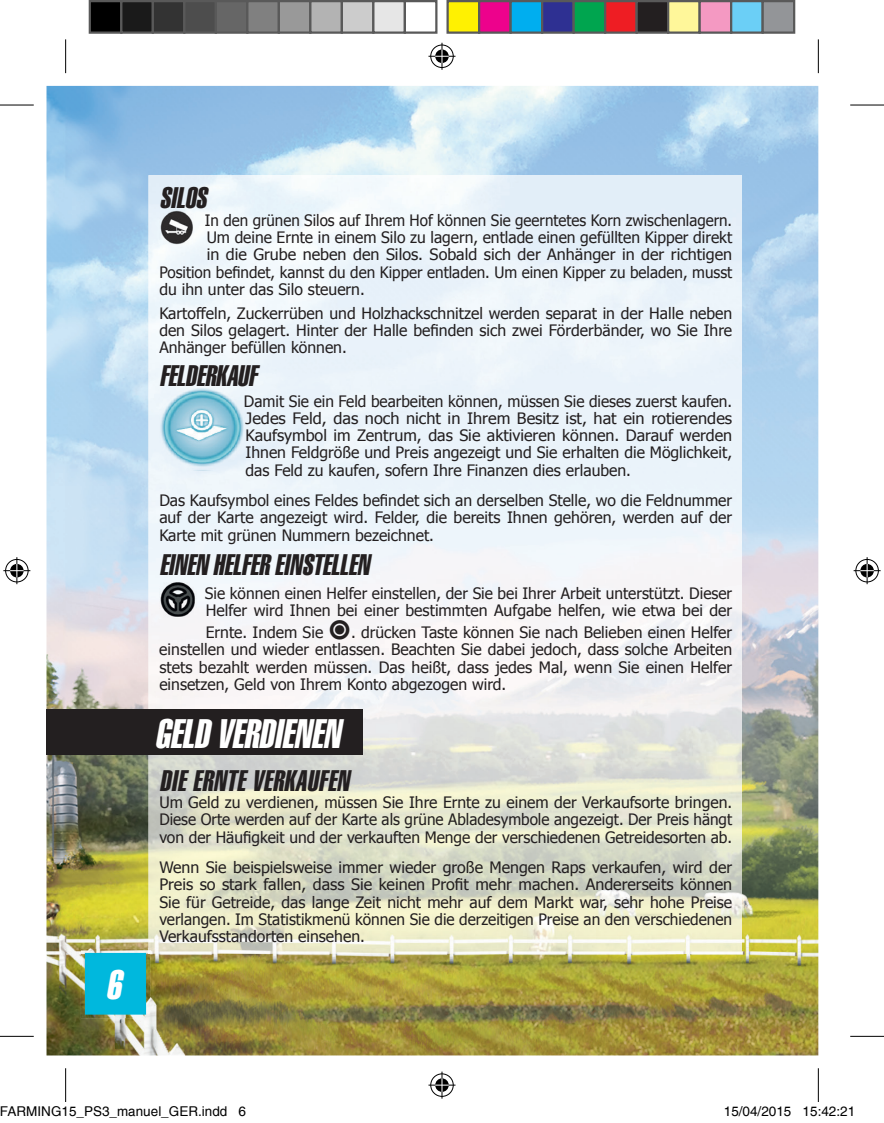
<style>
.page{position:relative;width:884px;height:1123px;background:#fff}
.page>*{position:absolute;margin:0;border:0;box-sizing:border-box;transform-origin:0 0}
.t1{font:italic 40.5px "Helvetica Extra Compressed";color:#fff}
.t2{font:italic 29.25px "Helvetica Extra Compressed";color:#231f20}
.t3{font:15.75px/17.3px "Tahoma";color:#231f20;text-align:justify}
.t4{font:15.75px "Tahoma";color:#231f20;scale:.96 1}
.t5{font:13.5px "Helvetica";color:#000}
.s1{font-family:"SCE03";font-size:22.5px}
</style>
<div class="page">
<img style="left:47px;top:86px;width:771px;height:969px">
<img style="left:81px;top:949px;width:69px;height:69px">
<img style="left:149px;top:175px;width:593px;height:778px">
<img style="left:159px;top:210px;width:35px;height:35px">
<img style="left:159px;top:387px;width:87px;height:83px">
<img style="left:159px;top:583px;width:37px;height:35px">
<div style="left:47px;top:709px;width:316px;height:45px;background:#231f20"></div>
<hr style="left:0;top:105px;width:34px;height:1px;background:#000">
<hr style="left:850px;top:105px;width:34px;height:1px;background:#000">
<hr style="left:0;top:1036px;width:34px;height:1px;background:#000">
<hr style="left:850px;top:1036px;width:34px;height:1px;background:#000">
<hr style="left:65px;top:39px;width:1px;height:34px;background:#000">
<hr style="left:65px;top:1068px;width:1px;height:34px;background:#000">
<hr style="left:818px;top:39px;width:1px;height:34px;background:#000">
<hr style="left:818px;top:1068px;width:1px;height:34px;background:#000">
<svg style="left:428px;top:43px;width:27px;height:27px"></svg>
<svg style="left:428px;top:1071px;width:27px;height:27px"></svg>
<svg style="left:3px;top:557px;width:27px;height:27px"></svg>
<svg style="left:854px;top:557px;width:27px;height:27px"></svg>
<div style="left:90px;top:1px;width:31px;height:32px;background:#000"></div>
<div style="left:89px;top:0;width:33px;height:34px;border:2px solid #595959"></div>
<div style="left:121px;top:1px;width:32px;height:32px;background:#1a1a1a"></div>
<div style="left:120px;top:0;width:34px;height:34px;border:2px solid #595959"></div>
<div style="left:153px;top:1px;width:31px;height:32px;background:#333"></div>
<div style="left:152px;top:0;width:33px;height:34px;border:2px solid #595959"></div>
<div style="left:184px;top:1px;width:32px;height:32px;background:#4d4d4d"></div>
<div style="left:183px;top:0;width:34px;height:34px;border:2px solid #595959"></div>
<div style="left:216px;top:1px;width:31px;height:32px;background:#666"></div>
<div style="left:215px;top:0;width:33px;height:34px;border:2px solid #595959"></div>
<div style="left:247px;top:1px;width:32px;height:32px;background:#808080"></div>
<div style="left:246px;top:0;width:34px;height:34px;border:2px solid #595959"></div>
<div style="left:279px;top:1px;width:31px;height:32px;background:#999"></div>
<div style="left:278px;top:0;width:33px;height:34px;border:2px solid #595959"></div>
<div style="left:310px;top:1px;width:32px;height:32px;background:#b3b3b3"></div>
<div style="left:309px;top:0;width:34px;height:34px;border:2px solid #595959"></div>
<div style="left:342px;top:1px;width:31px;height:32px;background:#ccc"></div>
<div style="left:341px;top:0;width:33px;height:34px;border:2px solid #595959"></div>
<div style="left:373px;top:1px;width:32px;height:32px;background:#e6e6e6"></div>
<div style="left:372px;top:0;width:34px;height:34px;border:2px solid #595959"></div>
<div style="left:404px;top:0;width:33px;height:34px;border:2px solid #595959"></div>
<div style="left:448px;top:1px;width:31px;height:32px;background:#fff101"></div>
<div style="left:446px;top:0;width:34px;height:34px;border:2px solid #595959"></div>
<div style="left:479px;top:1px;width:32px;height:32px;background:#ed028c"></div>
<div style="left:478px;top:0;width:34px;height:34px;border:2px solid #595959"></div>
<div style="left:511px;top:1px;width:31px;height:32px;background:#00aeef"></div>
<div style="left:509px;top:0;width:34px;height:34px;border:2px solid #595959"></div>
<div style="left:542px;top:1px;width:32px;height:32px;background:#2e3092"></div>
<div style="left:541px;top:0;width:34px;height:34px;border:2px solid #595959"></div>
<div style="left:574px;top:1px;width:31px;height:32px;background:#00a54f"></div>
<div style="left:572px;top:0;width:34px;height:34px;border:2px solid #595959"></div>
<div style="left:605px;top:1px;width:32px;height:32px;background:#ee1d23"></div>
<div style="left:604px;top:0;width:34px;height:34px;border:2px solid #595959"></div>
<div style="left:637px;top:1px;width:31px;height:32px;background:#231f20"></div>
<div style="left:635px;top:0;width:34px;height:34px;border:2px solid #595959"></div>
<div style="left:668px;top:1px;width:32px;height:32px;background:#fff79a"></div>
<div style="left:667px;top:0;width:34px;height:34px;border:2px solid #595959"></div>
<div style="left:700px;top:1px;width:31px;height:32px;background:#f499c2"></div>
<div style="left:698px;top:0;width:34px;height:34px;border:2px solid #595959"></div>
<div style="left:731px;top:1px;width:32px;height:32px;background:#6bcff6"></div>
<div style="left:730px;top:0;width:34px;height:34px;border:2px solid #595959"></div>
<div style="left:763px;top:1px;width:31px;height:32px;background:#939598"></div>
<div style="left:761px;top:0;width:34px;height:34px;border:2px solid #595959"></div>
<h2 class="t2" style="left:159px;top:180px;width:55px">SILOS</h2>
<p class="t4" style="left:205px;top:209px;width:551px">In den grünen Silos auf Ihrem Hof können Sie geerntetes Korn zwischenlagern.</p>
<p class="t3" style="left:207px;top:228px;width:527px">Um deine Ernte in einem Silo zu lagern, entlade einen gefüllten Kipper direkt</p>
<p class="t3" style="left:207px;top:245px;width:527px">in die Grube neben den Silos. Sobald sich der Anhänger in der richtigen</p>
<p class="t3" style="left:159px;top:263px;width:574px">Position befindet, kannst du den Kipper entladen. Um einen Kipper zu beladen, musst</p>
<p class="t3" style="left:159px;top:280px;width:207px">du ihn unter das Silo steuern.</p>
<p class="t3" style="left:159px;top:304px;width:574px">Kartoffeln, Zuckerrüben und Holzhackschnitzel werden separat in der Halle neben den Silos gelagert. Hinter der Halle befinden sich zwei Förderbänder, wo Sie Ihre Anhänger befüllen können.</p>
<h2 class="t2" style="left:159px;top:358px;width:105px">FELDERKAUF</h2>
<p class="t3" style="left:244px;top:391px;width:490px">Damit Sie ein Feld bearbeiten können, müssen Sie dieses zuerst kaufen.<br>Jedes Feld, das noch nicht in Ihrem Besitz ist, hat ein rotierendes Kaufsymbol im Zentrum, das Sie aktivieren können. Darauf werden Ihnen Feldgröße und Preis angezeigt und Sie erhalten die Möglichkeit, das Feld zu kaufen, sofern Ihre Finanzen dies erlauben.</p>
<p class="t3" style="left:159px;top:491px;width:574px">Das Kaufsymbol eines Feldes befindet sich an derselben Stelle, wo die Feldnummer auf der Karte angezeigt wird. Felder, die bereits Ihnen gehören, werden auf der Karte mit grünen Nummern bezeichnet.</p>
<h2 class="t2" style="left:159px;top:547px;width:218px">EINEN HELFEREINSTELLEN</h2>
<p class="t3" style="left:205px;top:584px;width:529px">Sie können einen Helfer einstellen, der Sie bei Ihrer Arbeit unterstützt. Dieser<br>Helfer wird Ihnen bei einer bestimmten Aufgabe helfen, wie etwa bei der</p>
<p class="t3" style="left:159px;top:623px;width:574px;text-indent:46px">Ernte. Indem Sie <span class="s1">A</span>. drücken Taste können Sie nach Belieben einen Helfer einstellen und wieder entlassen. Beachten Sie dabei jedoch, dass solche Arbeiten stets bezahlt werden müssen. Das heißt, dass jedes Mal, wenn Sie einen Helfer einsetzen, Geld von Ihrem Konto abgezogen wird.</p>
<h1 class="t1" style="left:155px;top:709px;width:195px">GELDVERDIENEN</h1>
<h1 class="t1" style="left:106px;top:960px;width:25px">6</h1>
<h2 class="t2" style="left:159px;top:763px;width:197px">DIEERNTEVERKAUFEN</h2>
<p class="t3" style="left:159px;top:793px;width:574px">Um Geld zu verdienen, müssen Sie Ihre Ernte zu einem der Verkaufsorte bringen.<br>Diese Orte werden auf der Karte als grüne Abladesymbole angezeigt. Der Preis hängt von der Häufigkeit und der verkauften Menge der verschiedenen Getreidesorten ab.</p>
<p class="t3" style="left:159px;top:858px;width:574px">Wenn Sie beispielsweise immer wieder große Mengen Raps verkaufen, wird der Preis so stark fallen, dass Sie keinen Profit mehr machen. Andererseits können Sie für Getreide, das lange Zeit nicht mehr auf dem Markt war, sehr hohe Preise verlangen. Im Statistikmenü können Sie die derzeitigen Preise an den verschiedenen Verkaufsstandorten einsehen.</p>
<p class="t5" style="left:-1px;top:1103px;width:248px">FARMING15_PS3_manuel_GER.indd 6</p>
<p class="t5" style="left:724px;top:1103px;width:133px">15/04/2015 15:42:21</p>
</div>
